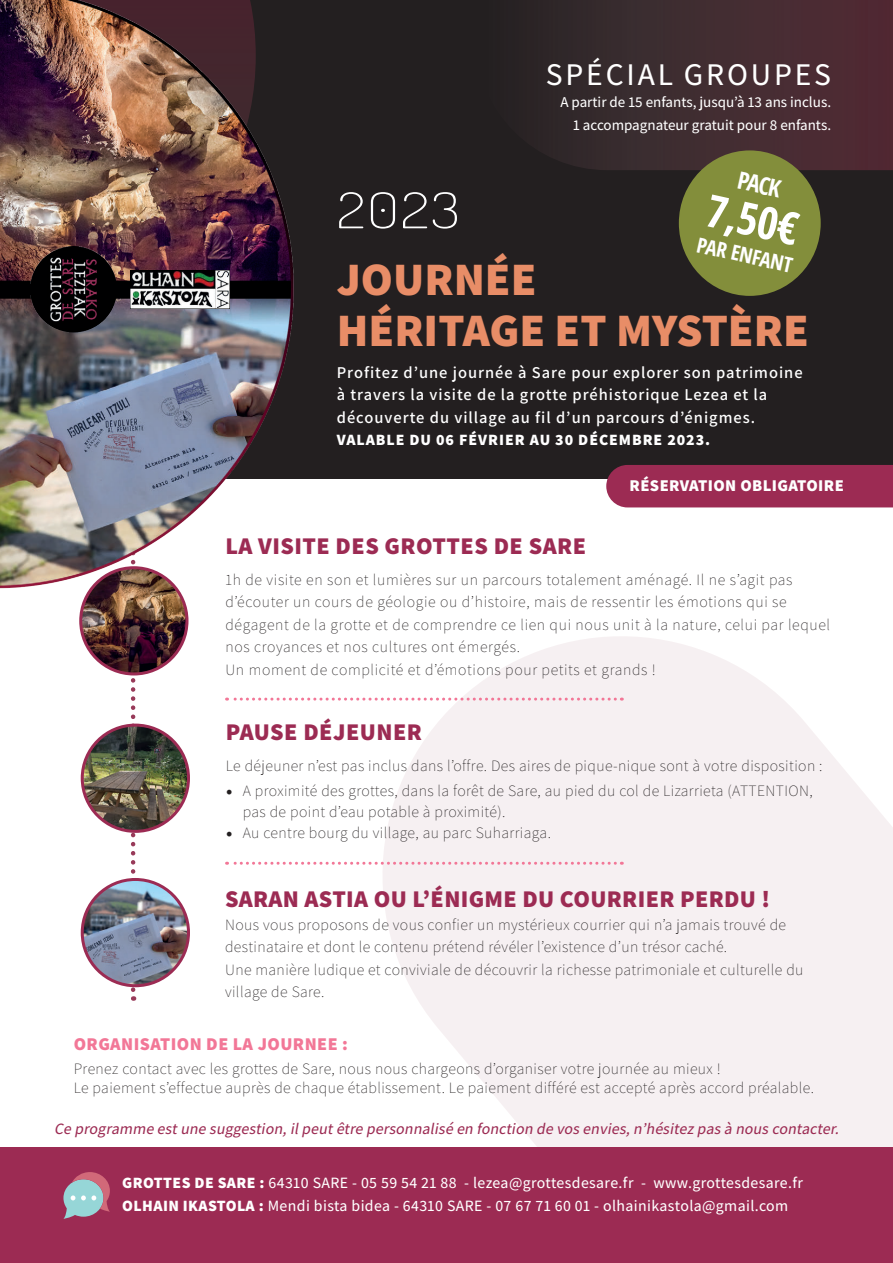
<style>
.page{position:relative;width:893px;height:1263px;background:#fff}
.page>*{position:absolute;margin:0;border:0;box-sizing:border-box;transform-origin:0 0}
.t1{font:200 49.5px "Dosis";color:#fff;scale:1.25 1}
.t2{font:800 46.5px/51px "Assistant";color:#e88d67}
.t3{font:700 45px "Open Sans Condensed";color:#fff}
.t4{font:500 31.5px "Assistant";letter-spacing:.09em;color:#fff}
.t5{font:800 24px "Assistant";letter-spacing:.015em;color:#9c2b53}
.t6{font:700 24px "Open Sans Condensed";color:#fff}
.t7{font:700 21px "Open Sans Condensed";color:#fff}
.t8{font:800 18px "Assistant";letter-spacing:.025em;color:#f27797}
.t9{font:600 16.5px/22.5px "Assistant";letter-spacing:.06em;color:#fff}
.t10{font:800 16.5px "Assistant";letter-spacing:.025em;color:#fff}
.t11{font:200 15.75px/22.5px "Assistant";letter-spacing:.025em;color:#231f20}
.t12{font:500 15.75px/22.5px "Assistant";letter-spacing:.025em;color:#fff}
.t13{font:italic 500 15.75px "Assistant";color:#9c2b53}
.t14{font:800 15.75px "Assistant";letter-spacing:.06em;color:#fff}
.t15{font:500 15px/22.5px "Assistant";color:#fff;text-align:right}
.s1{font-family:"Minion Pro";font-weight:400;font-size:18px}
.s2{font-weight:800}
</style>
<div class="page">
<div style="left:0;top:0;width:893px;height:479px;background:#231f20"></div>
<svg style="left:357px;top:636px;width:536px;height:511px;fill:#f6f0f2"></svg>
<svg style="left:549px;top:0;width:344px;height:170px;background:#412a30"></svg>
<div style="left:0;top:1147px;width:893px;height:116px;background:#9c2b53"></div>
<svg style="left:63px;top:1172px;width:47px;height:47px"></svg>
<svg style="left:131px;top:675px;width:4px;height:326px"></svg>
<img style="left:81px;top:568px;width:106px;height:106px;border-radius:53px">
<div style="left:79px;top:566px;width:109px;height:109px;border:3px solid #9c2b53;border-radius:50%"></div>
<img style="left:82px;top:725px;width:106px;height:106px;border-radius:53px">
<div style="left:81px;top:724px;width:109px;height:109px;border:3px solid #9c2b53;border-radius:50%"></div>
<img style="left:82px;top:880px;width:106px;height:106px">
<div style="left:81px;top:878px;width:109px;height:109px;border:3px solid #9c2b53;border-radius:50%"></div>
<svg style="left:227px;top:698px;width:388px;height:3px"></svg>
<svg style="left:227px;top:862px;width:388px;height:3px"></svg>
<div style="left:606px;top:465px;width:287px;height:42px;background:#9c2b53"></div>
<img style="left:0;top:0;width:294px;height:588px">
<img style="left:30px;top:246px;width:86px;height:87px">
<img style="left:131px;top:270px;width:99px;height:38px">
<div style="left:679px;top:150px;width:142px;height:146px;background:#838e3b;border-radius:50%"></div>
<h3 class="t4" style="left:546px;top:53px;width:287px">SPÉCIAL GROUPES</h3>
<p class="t15" style="left:560px;top:90px;width:272px">A partir de 15 enfants, jusqu’à 13 ans inclus.<br>1 accompagnateur gratuit pour 8 enfants.</p>
<h3 class="t6" style="left:741px;top:163px;width:45px;rotate:12deg">PACK</h3>
<h3 class="t3" style="left:714px;top:179px;width:94px;rotate:13deg">7,50€</h3>
<h1 class="t1" style="left:337px;top:176px;width:100px">2023</h1>
<h3 class="t7" style="left:700px;top:229px;width:99px;rotate:13deg">PAR ENFANT</h3>
<h2 class="t2" style="left:337px;top:251px;width:474px">JOURNÉE<br>HÉRITAGE ET MYSTÈRE</h2>
<p class="t9" style="left:337px;top:360px;width:467px">Profitez d’une journée à Sare pour explorer son patrimoine à travers la visite de la grotte préhistorique Lezea et la découverte du village au fil d’un parcours d’énigmes.</p>
<p class="t14" style="left:337px;top:429px;width:375px">VALABLE DU 06 FÉVRIER AU 30 DÉCEMBRE 2023.</p>
<p class="t10" style="left:630px;top:474px;width:216px">RÉSERVATION OBLIGATOIRE</p>
<h3 class="t5" style="left:225px;top:529px;width:362px">LA VISITE DES GROTTES DE SARE</h3>
<p class="t11" style="left:225px;top:567px;width:606px">1h de visite en son et lumières sur un parcours totalement aménagé. Il ne s’agit pas d’écouter un cours de géologie ou d’histoire, mais de ressentir les émotions qui se dégagent de la grotte et de comprendre ce lien qui nous unit à la nature, celui par lequel nos croyances et nos cultures ont émergés.<br>Un moment de complicité et d’émotions pour petits et grands !</p>
<h3 class="t5" style="left:226px;top:715px;width:198px">PAUSE DÉJEUNER</h3>
<p class="t11" style="left:226px;top:753px;width:598px">Le déjeuner n’est pas inclus dans l’offre. Des aires de pique-nique sont à votre disposition :</p>
<p class="t11" style="left:243px;top:779px;width:571px;line-height:21px;text-indent:-17px"><span class="s1">•</span> A proximité des grottes, dans la forêt de Sare, au pied du col de Lizarrieta (ATTENTION, pas de point d’eau potable à proximité).</p>
<p class="t11" style="left:226px;top:820px;width:327px"><span class="s1">•</span> Au centre bourg du village, au parc Suharriaga.</p>
<h3 class="t5" style="left:225px;top:882px;width:547px">SARAN ASTIA OU L’ÉNIGME DU COURRIER PERDU !</h3>
<p class="t11" style="left:225px;top:912px;width:580px">Nous vous proposons de vous confier un mystérieux courrier qui n’a jamais trouvé de destinataire et dont le contenu prétend révéler l’existence d’un trésor caché.<br>Une manière ludique et conviviale de découvrir la richesse patrimoniale et culturelle du village de Sare.</p>
<p class="t8" style="left:74px;top:1031px;width:276px">ORGANISATION DE LA JOURNEE :</p>
<p class="t11" style="left:74px;top:1058px;width:742px;line-height:19.5px">Prenez contact avec les grottes de Sare, nous nous chargeons d’organiser votre journée au mieux !<br>Le paiement s’effectue auprès de chaque établissement. Le paiement différé est accepté après accord préalable.</p>
<p class="t13" style="left:54px;top:1118px;width:790px">Ce programme estune suggestion,ilpeutêtre personnalisé en fonction de vos envies,n’hésitez pas à nous contacter.</p>
<p class="t12" style="left:122px;top:1171px;width:682px"><span class="s2">GROTTES DE SARE :</span> 64310 SARE - 05 59 54 21 88 - lezea@grottesdesare.fr - www.grottesdesare.fr<br><span class="s2">OLHAIN IKASTOLA :</span> Mendi bista bidea - 64310 SARE - 07 67 71 60 01 - olhainikastola@gmail.com</p>
</div>
